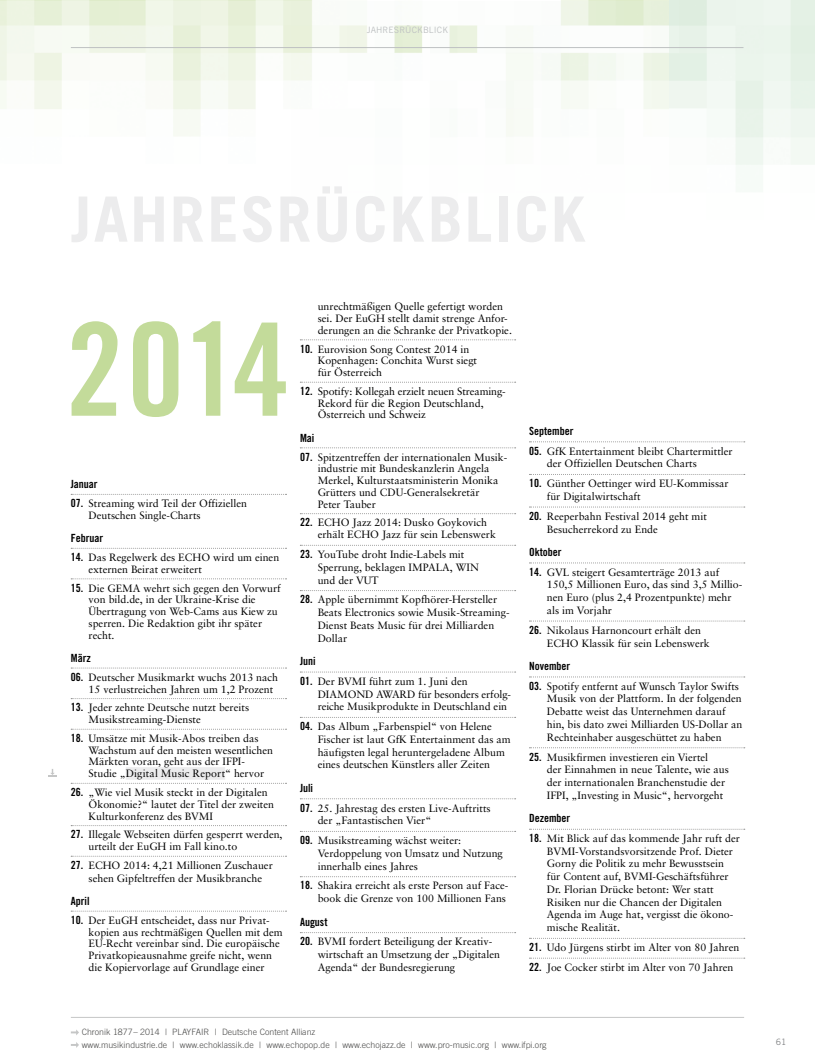
<style>
.page{position:relative;width:815px;height:1063px;background:#fff}
.page>*{position:absolute;margin:0;border:0;box-sizing:border-box;transform-origin:0 0}
.t1{font:129px "Trade Gothic Bold Cond Twenty";color:#c3db9a}
.t2{font:11.25px "Trade Gothic Bold Cond Twenty";color:#000}
.t3{font:10.62px/12.8px "Sabon";color:#000}
.t4{font:300 8.75px/12.5px "Trade Gothic LT";color:#494948}
.t5{font:8.75px "Trade Gothic";letter-spacing:.01em;color:#bec1c2}
.t6{font:8.75px "Trade Gothic";color:#7d7f81}
.s1{font-family:"Trade Gothic Bold Cond Twenty";font-size:11.25px}
</style>
<div class="page">
<img style="left:0;top:1px;width:669px;height:163px">
<svg style="left:71px;top:494px;width:216px;height:1px"></svg>
<svg style="left:71px;top:548px;width:216px;height:1px"></svg>
<svg style="left:71px;top:579px;width:216px;height:1px"></svg>
<svg style="left:71px;top:668px;width:216px;height:1px"></svg>
<svg style="left:71px;top:698px;width:216px;height:1px"></svg>
<svg style="left:71px;top:729px;width:216px;height:1px"></svg>
<div style="left:126px;top:767px;width:99px;height:13px;background:#ececed"></div>
<svg style="left:71px;top:783px;width:216px;height:1px"></svg>
<svg style="left:71px;top:825px;width:216px;height:1px"></svg>
<svg style="left:71px;top:856px;width:216px;height:1px"></svg>
<svg style="left:71px;top:911px;width:216px;height:1px"></svg>
<svg style="left:300px;top:340px;width:216px;height:1px"></svg>
<svg style="left:300px;top:382px;width:216px;height:1px"></svg>
<svg style="left:300px;top:448px;width:216px;height:1px"></svg>
<svg style="left:300px;top:513px;width:216px;height:1px"></svg>
<svg style="left:300px;top:545px;width:216px;height:1px"></svg>
<svg style="left:300px;top:590px;width:216px;height:1px"></svg>
<svg style="left:300px;top:672px;width:216px;height:1px"></svg>
<svg style="left:300px;top:717px;width:216px;height:1px"></svg>
<svg style="left:300px;top:798px;width:216px;height:1px"></svg>
<svg style="left:300px;top:831px;width:216px;height:1px"></svg>
<svg style="left:300px;top:876px;width:216px;height:1px"></svg>
<svg style="left:300px;top:932px;width:216px;height:1px"></svg>
<svg style="left:529px;top:442px;width:216px;height:1px"></svg>
<svg style="left:529px;top:474px;width:216px;height:1px"></svg>
<svg style="left:529px;top:507px;width:216px;height:1px"></svg>
<svg style="left:529px;top:563px;width:216px;height:1px"></svg>
<svg style="left:529px;top:621px;width:216px;height:1px"></svg>
<svg style="left:529px;top:677px;width:216px;height:1px"></svg>
<svg style="left:529px;top:747px;width:216px;height:1px"></svg>
<svg style="left:529px;top:829px;width:216px;height:1px"></svg>
<svg style="left:529px;top:938px;width:216px;height:1px"></svg>
<svg style="left:529px;top:958px;width:216px;height:1px"></svg>
<hr style="left:71px;top:1017px;width:673px;height:1px;background:#c5c6c6">
<svg style="left:71px;top:1030px;width:8px;height:5px"></svg>
<svg style="left:71px;top:1042px;width:8px;height:6px"></svg>
<svg style="left:48px;top:769px;width:9px;height:8px"></svg>
<hr style="left:71px;top:47px;width:672px;height:1px;background:#bec1c2">
<p class="t5" style="left:367px;top:24px;width:83px">JAHRESRÜCKBLICK</p>
<h1 class="t1" style="left:66px;top:291px;width:226px">2014</h1>
<p class="t2" style="left:71px;top:477px;width:28px">Januar</p>
<p class="t3" style="left:89px;top:497px;width:160px;line-height:11.8px;text-indent:-18px"><span class="s1">07.</span> Streaming wird Teil der Offiziellen<br>Deutschen Single-Charts</p>
<p class="t2" style="left:71px;top:531px;width:34px">Februar</p>
<p class="t3" style="left:89px;top:551px;width:192px;line-height:11.8px;text-indent:-18px"><span class="s1">14.</span> Das Regelwerk des ECHO wird um einen externen Beirat erweitert</p>
<p class="t3" style="left:89px;top:582px;width:194px;line-height:11.8px;text-indent:-18px"><span class="s1">15.</span> Die GEMA wehrt sich gegen den Vorwurf von bild.de, in der Ukraine-Krise die<br>Übertragung von Web-Cams aus Kiew zu sperren. Die Redaktion gibt ihr später recht.</p>
<p class="t2" style="left:71px;top:651px;width:21px">März</p>
<p class="t3" style="left:89px;top:671px;width:191px;line-height:11.8px;text-indent:-18px"><span class="s1">06.</span> Deutscher Musikmarkt wuchs 2013 nach<br>15 verlustreichen Jahren um 1,2 Prozent</p>
<p class="t3" style="left:89px;top:702px;width:162px;line-height:11.8px;text-indent:-18px"><span class="s1">13.</span> Jeder zehnte Deutsche nutzt bereits<br>Musikstreaming-Dienste</p>
<p class="t3" style="left:89px;top:732px;width:186px;line-height:11.8px;text-indent:-18px"><span class="s1">18.</span> Umsätze mit Musik-Abos treiben das Wachstum auf den meisten wesentlichen Märkten voran, geht aus der IFPI-Studie „Digital Music Report“ hervor</p>
<p class="t3" style="left:89px;top:786px;width:187px;line-height:11.8px;text-indent:-18px"><span class="s1">26.</span> „Wie viel Musik steckt in der Digitalen<br>Ökonomie?“ lautet der Titel der zweiten<br>Kulturkonferenz des BVMI</p>
<p class="t3" style="left:89px;top:829px;width:196px;line-height:11.8px;text-indent:-18px"><span class="s1">27.</span> Illegale Webseiten dürfen gesperrt werden, urteilt der EuGH im Fall kino.to</p>
<p class="t3" style="left:89px;top:859px;width:186px;text-indent:-18px"><span class="s1">27.</span> ECHO 2014: 4,21 Millionen Zuschauer sehen Gipfeltreffen der Musikbranche</p>
<p class="t2" style="left:71px;top:894px;width:20px">April</p>
<p class="t3" style="left:89px;top:914px;width:196px;line-height:11.8px;text-indent:-18px"><span class="s1">10.</span> Der EuGH entscheidet, dass nur Privat&shy;kopien aus rechtmäßigen Quellen mit dem EU-Recht vereinbar sind. Die europäische Privatkopieausnahme greife nicht, wenn die Kopiervorlage auf Grundlage einer</p>
<p class="t3" style="left:318px;top:301px;width:196px;line-height:11.8px">unrechtmäßigen Quelle gefertigt worden sei. Der EuGH stellt damit strenge Anfor&shy;derungen an die Schranke der Privatkopie.</p>
<p class="t3" style="left:318px;top:343px;width:161px;line-height:11.8px;text-indent:-18px"><span class="s1">10.</span> Eurovision Song Contest 2014 in<br>Kopenhagen: Conchita Wurst siegt für Österreich</p>
<p class="t3" style="left:318px;top:385px;width:190px;line-height:11.8px;text-indent:-18px"><span class="s1">12.</span> Spotify: Kollegah erzielt neuen Streaming-<br>Rekord für die Region Deutschland,<br>Österreich und Schweiz</p>
<p class="t2" style="left:300px;top:431px;width:16px">Mai</p>
<p class="t3" style="left:318px;top:451px;width:191px;line-height:11.8px;text-indent:-18px"><span class="s1">07.</span> Spitzentreffen der internationalen Musik&shy;industrie mit Bundeskanzlerin Angela Merkel, Kulturstaatsministerin Monika Grütters und CDU-Generalsekretär<br>Peter Tauber</p>
<p class="t3" style="left:318px;top:517px;width:180px;line-height:11.8px;text-indent:-18px"><span class="s1">22.</span> ECHO Jazz 2014: Dusko Goykovich erhält ECHO Jazz für sein Lebenswerk</p>
<p class="t3" style="left:318px;top:548px;width:163px;text-indent:-18px"><span class="s1">23.</span> YouTube droht Indie-Labels mit<br>Sperrung, beklagen IMPALA, WIN und der VUT</p>
<p class="t3" style="left:318px;top:593px;width:193px;text-indent:-18px"><span class="s1">28.</span> Apple übernimmt Kopfhörer-Hersteller Beats Electronics sowie Musik-Streaming-Dienst Beats Music für drei Milliarden Dollar</p>
<p class="t2" style="left:300px;top:654px;width:17px">Juni</p>
<p class="t3" style="left:318px;top:675px;width:195px;text-indent:-18px"><span class="s1">01.</span> Der BVMI führt zum 1. Juni den<br>DIAMOND AWARD für besonders erfolg&shy;reiche Musikprodukte in Deutschland ein</p>
<p class="t3" style="left:318px;top:720px;width:195px;text-indent:-18px"><span class="s1">04.</span> Das Album „Farbenspiel“ von Helene Fischer ist laut GfK Entertainment das am häufigsten legal heruntergeladene Album eines deutschen Künstlers aller Zeiten</p>
<p class="t2" style="left:300px;top:781px;width:15px">Juli</p>
<p class="t3" style="left:318px;top:801px;width:174px;text-indent:-18px"><span class="s1">07.</span> 25. Jahrestag des ersten Live-Auftritts der „Fantastischen Vier“</p>
<p class="t3" style="left:318px;top:834px;width:187px;text-indent:-18px"><span class="s1">09.</span> Musikstreaming wächst weiter:<br>Verdoppelung von Umsatz und Nutzung innerhalb eines Jahres</p>
<p class="t3" style="left:300px;top:879px;width:210px;text-align:right"><span class="s1">18.</span> Shakira erreicht als erste Person auf Face&shy;book die Grenze von 100 Millionen Fans</p>
<p class="t2" style="left:300px;top:915px;width:29px">August</p>
<p class="t3" style="left:318px;top:935px;width:184px;text-indent:-18px"><span class="s1">20.</span> BVMI fordert Beteiligung der Kreativ&shy;wirtschaft an Umsetzung der „Digitalen<br>Agenda“ der Bundesregierung</p>
<p class="t2" style="left:529px;top:424px;width:46px">September</p>
<p class="t3" style="left:547px;top:444px;width:187px;text-indent:-18px"><span class="s1">05.</span> GfK Entertainment bleibt Chartermittler der Offiziellen Deutschen Charts</p>
<p class="t3" style="left:547px;top:477px;width:183px;text-indent:-18px"><span class="s1">10.</span> Günther Oettinger wird EU-Kommissar für Digitalwirtschaft</p>
<p class="t3" style="left:547px;top:510px;width:161px;text-indent:-18px"><span class="s1">20.</span> Reeperbahn Festival 2014 geht mit<br>Besucherrekord zu Ende</p>
<p class="t2" style="left:529px;top:545px;width:34px">Oktober</p>
<p class="t3" style="left:547px;top:565px;width:197px;text-indent:-18px"><span class="s1">14.</span> GVL steigert Gesamterträge 2013 auf 150,5 Millionen Euro, das sind 3,5 Millio&shy;nen Euro (plus 2,4 Prozentpunkte) mehr als im Vorjahr</p>
<p class="t3" style="left:547px;top:624px;width:164px;text-indent:-18px"><span class="s1">26.</span> Nikolaus Harnoncourt erhält den<br>ECHO Klassik für sein Lebenswerk</p>
<p class="t2" style="left:529px;top:659px;width:43px">November</p>
<p class="t3" style="left:547px;top:680px;width:197px;text-indent:-18px"><span class="s1">03.</span> Spotify entfernt auf Wunsch Taylor Swifts Musik von der Plattform. In der folgenden Debatte weist das Unternehmen darauf hin, bis dato zwei Milliarden US-Dollar an Rechteinhaber ausgeschüttet zu haben</p>
<p class="t3" style="left:547px;top:750px;width:184px;text-indent:-18px"><span class="s1">25.</span> Musikfirmen investieren ein Viertel<br>der Einnahmen in neue Talente, wie aus der internationalen Branchenstudie der IFPI, „Investing in Music“, hervorgeht</p>
<p class="t2" style="left:529px;top:811px;width:43px">Dezember</p>
<p class="t3" style="left:547px;top:832px;width:195px;text-indent:-18px"><span class="s1">18.</span> Mit Blick auf das kommende Jahr ruft der BVMI-Vorstandsvorsitzende Prof. Dieter Gorny die Politik zu mehr Bewusstsein für Content auf, BVMI-Geschäftsführer Dr. Florian Drücke betont: Wer statt Risiken nur die Chancen der Digitalen Agenda im Auge hat, vergisst die ökono&shy;mische Realität.</p>
<p class="t3" style="left:529px;top:941px;width:212px"><span class="s1">21.</span> Udo Jürgens stirbt im Alter von 80 Jahren</p>
<p class="t3" style="left:529px;top:961px;width:206px"><span class="s1">22.</span> Joe Cocker stirbt im Alter von 70 Jahren</p>
<p class="t4" style="left:82px;top:1026px;width:466px">Chronik 1877– 2014 | PLAYFAIR | Deutsche Content Allianz<br>www.musikindustrie.de | www.echoklassik.de | www.echopop.de | www.echojazz.de | www.pro-music.org | www.ifpi.org</p>
<p class="t6" style="left:776px;top:1037px;width:12px">61</p>
</div>
